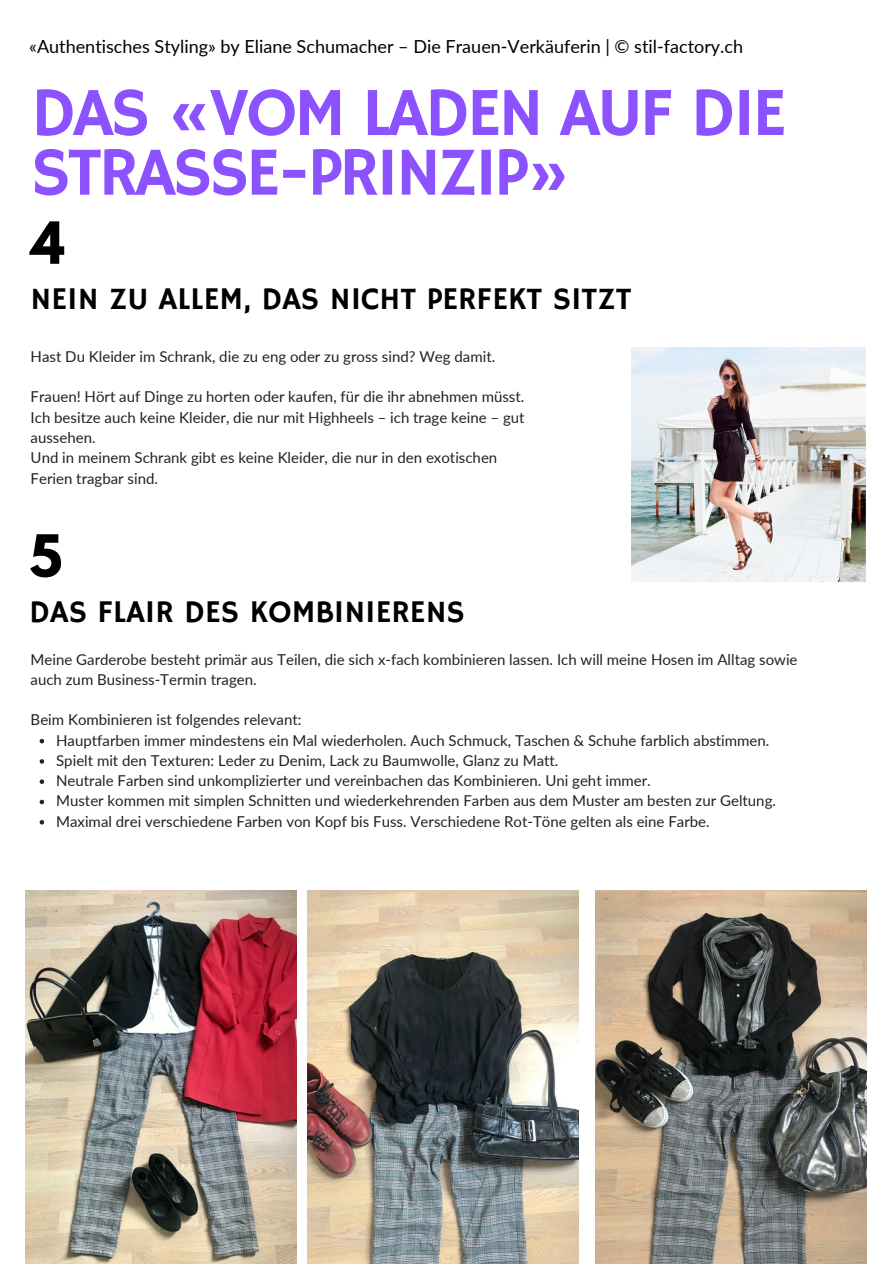
<style>
.page{position:relative;width:894px;height:1264px;background:#fff}
.page>*{position:absolute;margin:0;border:0;box-sizing:border-box;transform-origin:0 0}
.t1{font:69px/59.7px "Hammersmith One";letter-spacing:-.05em;color:#8c52ff}
.t2{font:700 51.45px "League Spartan";color:#000}
.t3{font:31.5px "Hammersmith One";color:#000}
.t4{font:18px "Lato";color:#000}
.t5{font:15px/20.2px "Lato";color:#222}
</style>
<div class="page">
<img style="left:26px;top:890px;width:270px;height:373px">
<img style="left:595px;top:890px;width:270px;height:373px">
<img style="left:308px;top:890px;width:270px;height:373px">
<img style="left:631px;top:347px;width:234px;height:235px">
<svg style="left:40px;top:739px;width:4px;height:4px"></svg>
<svg style="left:40px;top:759px;width:4px;height:4px"></svg>
<svg style="left:40px;top:779px;width:4px;height:5px"></svg>
<svg style="left:40px;top:799px;width:4px;height:5px"></svg>
<svg style="left:40px;top:820px;width:4px;height:4px"></svg>
<p class="t4" style="left:29px;top:35px;width:715px">«Authentisches Styling» by Eliane Schumacher – Die Frauen-Verkäuferin | © stil-factory.ch</p>
<h1 class="t1" style="left:31px;top:86px;width:757px">DAS «VOM LADEN AUF DIE<br>STRASSE-PRINZIP»</h1>
<h2 class="t2" style="left:31px;top:217px;width:36px">4</h2>
<h3 class="t3" style="left:31px;top:280px;width:602px">NEIN ZU ALLEM, DAS NICHT PERFEKT SITZT</h3>
<p class="t5" style="left:31px;top:346px;width:466px">Hast Du Kleider im Schrank, die zu eng oder zu gross sind? Weg damit.</p>
<p class="t5" style="left:31px;top:386px;width:495px">Frauen! Hört auf Dinge zu horten oder kaufen, für die ihr abnehmen müsst.<br>Ich besitze auch keine Kleider, die nur mit Highheels – ich trage keine – gut aussehen.<br>Und in meinem Schrank gibt es keine Kleider, die nur in den exotischen Ferien tragbar sind.</p>
<h2 class="t2" style="left:29px;top:530px;width:34px">5</h2>
<h3 class="t3" style="left:29px;top:593px;width:437px">DAS FLAIR DES KOMBINIERENS</h3>
<p class="t5" style="left:31px;top:648px;width:768px">Meine Garderobe besteht primär aus Teilen, die sich x-fach kombinieren lassen. Ich will meine Hosen im Alltag sowie auch zum Business-Termin tragen.</p>
<p class="t5" style="left:31px;top:709px;width:272px">Beim Kombinieren ist folgendes relevant:</p>
<p class="t5" style="left:56px;top:729px;width:721px">Hauptfarben immer mindestens ein Mal wiederholen. Auch Schmuck, Taschen &amp; Schuhe farblich abstimmen.<br>Spielt mit den Texturen: Leder zu Denim, Lack zu Baumwolle, Glanz zu Matt.<br>Neutrale Farben sind unkomplizierter und vereinbachen das Kombinieren. Uni geht immer.<br>Muster kommen mit simplen Schnitten und wiederkehrenden Farben aus dem Muster am besten zur Geltung.<br>Maximal drei verschiedene Farben von Kopf bis Fuss. Verschiedene Rot-Töne gelten als eine Farbe.</p>
</div>
